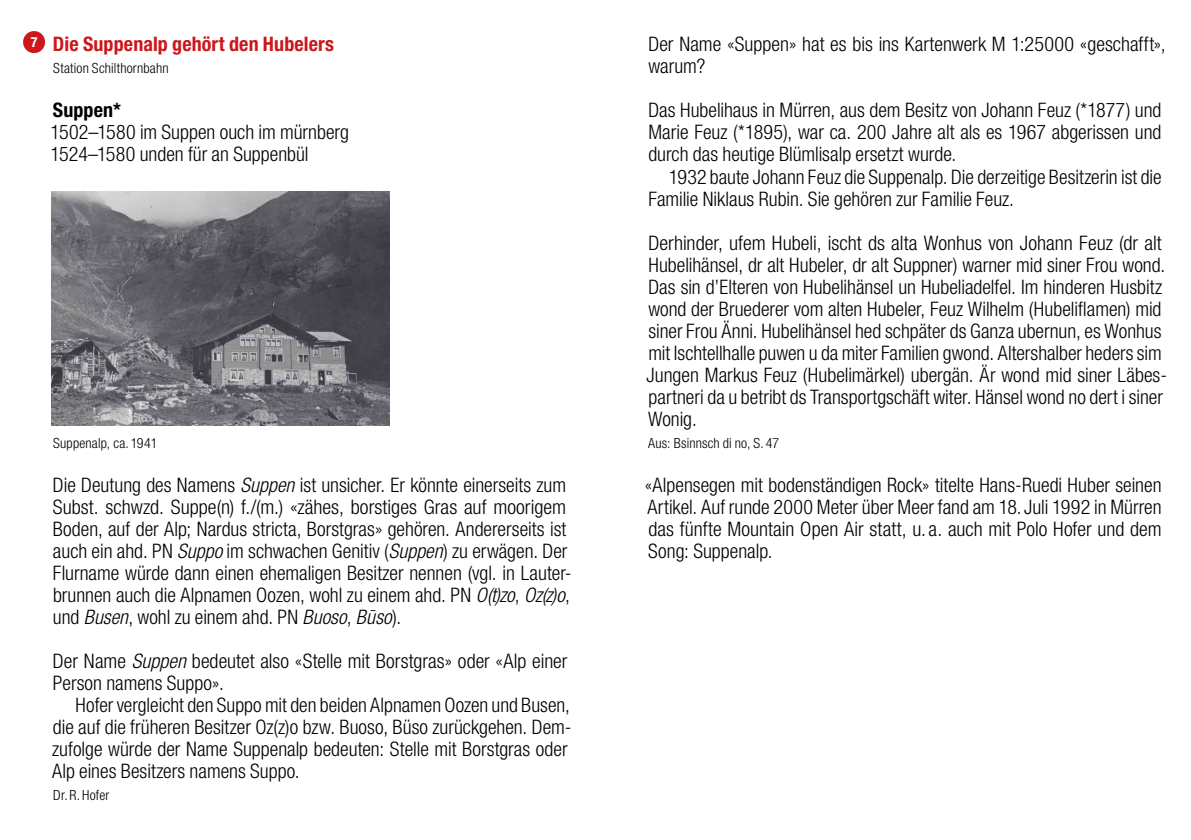
<style>
.page{position:relative;width:1191px;height:840px;background:#fff}
.page>*{position:absolute;margin:0;border:0;box-sizing:border-box;transform-origin:0 0}
.t1{font:300 condensed 20px/22px "Helvetica Neue LT Std";color:#000}
.t2{font:700 condensed 20px "Helvetica Neue LT Std";letter-spacing:.005em;color:#cd171a}
.t3{font:700 condensed 20px "Helvetica Neue LT Std";letter-spacing:.005em;color:#000}
.t4{font:300 condensed 14px "Helvetica Neue LT Std";letter-spacing:.01em;color:#000}
.t5{font:700 condensed 14px "Helvetica Neue LT Std";color:#fff}
.s1{font-style:italic}
</style>
<div class="page">
<img style="left:52px;top:191px;width:338px;height:234px">
<div style="left:23px;top:31px;width:22px;height:22px;background:#cd171a;border-radius:50%"></div>
<p class="t5" style="left:31px;top:34px;width:8px">7</p>
<p class="t2" style="left:53px;top:32px;width:283px">Die Suppenalp gehört den Hubelers</p>
<p class="t4" style="left:53px;top:60px;width:117px">Station Schilthornbahn</p>
<p class="t3" style="left:53px;top:98px;width:69px">Suppen*</p>
<p class="t1" style="left:51px;top:121px;width:300px">1502–1580 im Suppen ouch im mürnberg<br>1524–1580 unden für an Suppenbül</p>
<p class="t4" style="left:53px;top:434px;width:106px">Suppenalp, ca. 1941</p>
<p class="t1" style="left:53px;top:473px;width:520px">Die Deutung des Namens <span class="s1">Suppen</span> ist unsicher. Er könnte einerseits zum Subst. schwzd. Suppe(n) f./(m.) «zähes, borstiges Gras auf moorigem Boden, auf der Alp; Nardus stricta, Borstgras» gehören. Andererseits ist auch ein ahd. PN <span class="s1">Suppo</span> im schwachen Genitiv (<span class="s1">Suppen</span>) zu erwägen. Der Flurname würde dann einen ehemaligen Besitzer nennen (vgl. in Lauter&shy;brunnen auch die Alpnamen Oozen, wohl zu einem ahd. PN <span class="s1">O(t)zo</span>, <span class="s1">Oz(z)o</span>, und <span class="s1">Busen</span>, wohl zu einem ahd. PN <span class="s1">Buoso</span>, <span class="s1">Buˉ so</span>).</p>
<p class="t1" style="left:53px;top:649px;width:516px">Der Name <span class="s1">Suppen</span> bedeutet also «Stelle mit Borstgras» oder «Alp einer<br>Person namens Suppo».</p>
<p class="t1" style="left:52px;top:693px;width:521px;text-indent:24px">Hofer vergleicht den Suppo mit den beiden Alpnamen Oozen und Busen, die auf die früheren Besitzer Oz(z)o bzw. Buoso, Büso zurückgehen. Dem&shy;zufolge würde der Name Suppenalp bedeuten: Stelle mit Borstgras oder Alp eines Besitzers namens Suppo.</p>
<p class="t4" style="left:53px;top:786px;width:58px">Dr.R.Hofer</p>
<p class="t1" style="left:648px;top:33px;width:518px">Der Name «Suppen» hat es bis ins Kartenwerk M 1:25000 «geschafft», warum?</p>
<p class="t1" style="left:648px;top:99px;width:514px;text-align:justify">Das Hubelihaus in Mürren, aus dem Besitz von Johann Feuz (*1877) und Marie Feuz (*1895), war ca. 200 Jahre alt als es 1967 abgerissen und durch das heutige Blümlisalp ersetzt wurde.</p>
<p class="t1" style="left:648px;top:165px;width:515px;text-indent:20px">1932 baute Johann Feuz die Suppenalp. Die derzeitige Besitzerin ist die<br>Familie Niklaus Rubin. Sie gehören zur Familie Feuz.</p>
<p class="t1" style="left:646px;top:231px;width:520px">Derhinder, ufem Hubeli, ischt ds alta Wonhus von Johann Feuz (dr alt Hubelihänsel, dr alt Hubeler, dr alt Suppner) warner mid siner Frou wond.<br>Das sin d’Elteren von Hubelihänsel un Hubeliadelfel. Im hinderen Husbitz wond der Bruederer vom alten Hubeler, Feuz Wilhelm (Hubeliflamen) mid siner Frou Änni. Hubelihänsel hed schpäter ds Ganza ubernun, es Wonhus mit Ischtellhalle puwen u da miter Familien gwond. Altershalber heders sim Jungen Markus Feuz (Hubelimärkel) ubergän. Är wond mid siner Läbes&shy;partneri da u betribt ds Transportgschäft witer. Hänsel wond no dert i siner Wonig.</p>
<p class="t4" style="left:648px;top:434px;width:133px">Aus: Bsinnsch di no, S. 47</p>
<p class="t1" style="left:645px;top:473px;width:518px;text-align:justify">«Alpensegen mit bodenständigen Rock» titelte Hans-Ruedi Huber seinen Artikel. Auf runde 2000 Meter über Meer fand am 18. Juli 1992 in Mürren das fünfte Mountain Open Air statt, u. a. auch mit Polo Hofer und dem Song: Suppenalp.</p>
</div>
